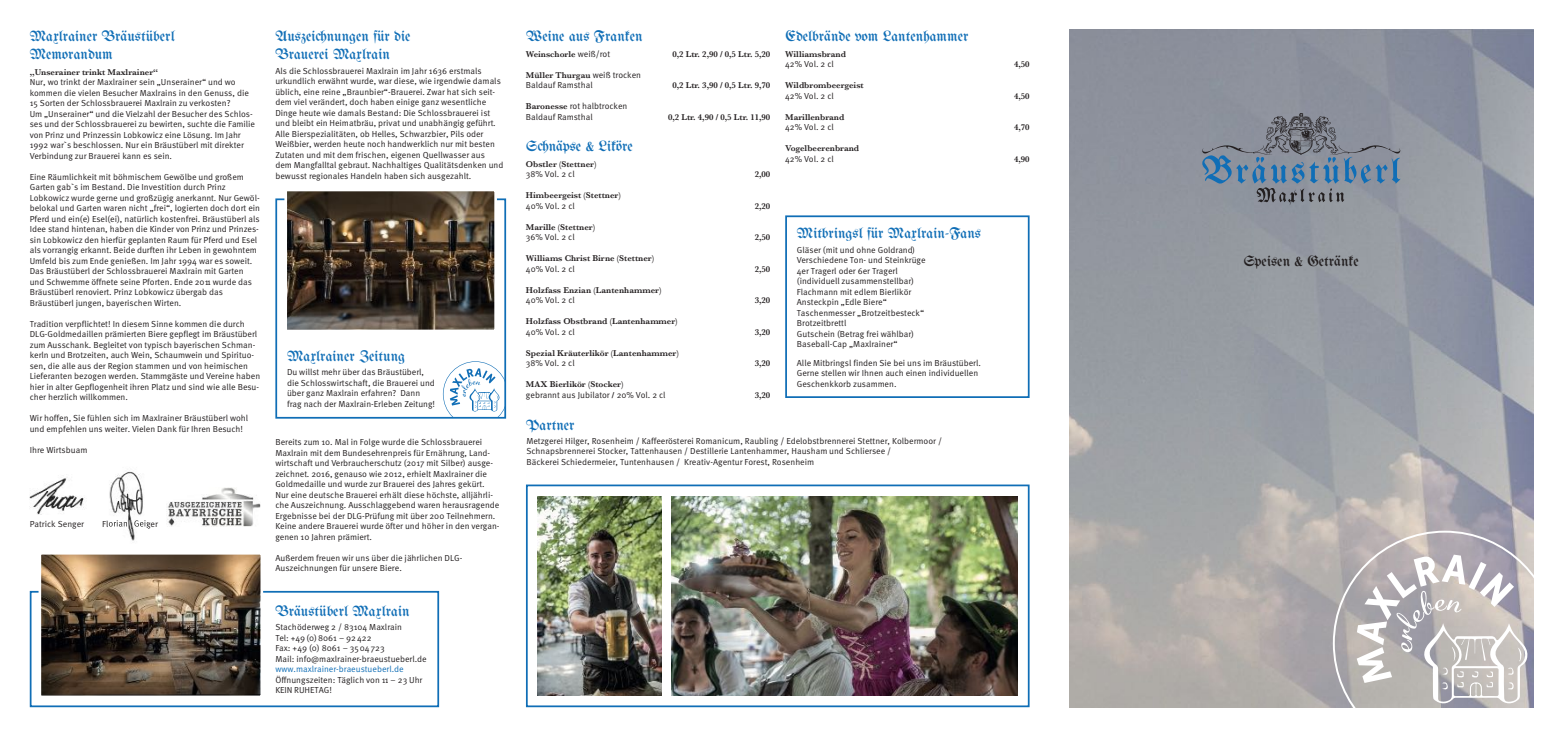
<style>
.page{position:relative;width:1563px;height:737px;background:#fff}
.page>*{position:absolute;margin:0;border:0;box-sizing:border-box;transform-origin:0 0}
.t1{font:14.88px/17.8px "Unifraktur Maguntia";color:#106eb6}
.t2{font:14.88px "Unifraktur Maguntia";color:#231f20}
.t3{font:8.75px/10.5px "FF Meta Pro";color:#231f20}
.t4{font:600 8.75px "Baskerville";color:#231f20}
.t5{font:8.75px "FF Meta Pro";color:#106eb6}
.s1{font-family:"FF Meta Pro";font-weight:400}
.s2{font-family:"Baskerville";font-weight:600}
</style>
<div class="page">
<img style="left:1069px;top:30px;width:464px;height:677px">
<div style="left:785px;top:215px;width:244px;height:183px;border:2px solid #106eb6"></div>
<div style="left:30px;top:591px;width:409px;height:116px;border:2px solid #106eb6"></div>
<div style="left:526px;top:484px;width:503px;height:223px;border:2px solid #106eb6"></div>
<svg style="left:1200px;top:113px;width:201px;height:92px;background:#7c8796"></svg>
<img style="left:37px;top:554px;width:227px;height:142px">
<img style="left:671px;top:496px;width:347px;height:199px">
<img style="left:537px;top:496px;width:125px;height:199px">
<img style="left:30px;top:477px;width:55px;height:38px">
<img style="left:109px;top:471px;width:34px;height:70px">
<img style="left:109px;top:520px;width:38px;height:8px">
<img style="left:167px;top:487px;width:93px;height:39px">
<svg style="left:443px;top:361px;width:64px;height:58px"></svg>
<div style="left:506px;top:377px;width:13px;height:54px;background:#fff"></div>
<div style="left:450px;top:417px;width:53px;height:20px;background:#fff"></div>
<div style="left:275px;top:198px;width:231px;height:220px;border:2px solid #106eb6"></div>
<svg style="left:1333px;top:530px;width:201px;height:178px;background:#b5b0b3"></svg>
<svg style="left:1356px;top:554px;width:172px;height:151px"></svg>
<img style="left:283px;top:191px;width:215px;height:139px">
<h1 class="t1" style="left:30px;top:27px;width:146px">Maxlrainer Bräustüberl<br>Memorandum</h1>
<p class="t4" style="left:30px;top:66px;width:130px">„Unserainer trinkt Maxlrainer“</p>
<p class="t3" style="left:30px;top:76px;width:227px">Nur, wo trinkt der Maxlrainer sein „Unserainer“ und wo kommen die vielen Besucher Maxlrains in den Genuss, die 15 Sorten der Schlossbrauerei Maxlrain zu verkosten?<br>Um „Unserainer“ und die Vielzahl der Besucher des Schlos&shy;ses und der Schlossbrauerei zu bewirten, suchte die Familie von Prinz und Prinzessin Lobkowicz eine Lösung. Im Jahr 1992 war`s beschlossen. Nur ein Bräustüberl mit direkter Verbindung zur Brauerei kann es sein.</p>
<p class="t3" style="left:30px;top:171px;width:232px">Eine Räumlichkeit mit böhmischem Gewölbe und großem Garten gab`s im Bestand. Die Investition durch Prinz Lobkowicz wurde gerne und großzügig anerkannt. Nur Gewöl&shy;belokal und Garten waren nicht „frei“, logierten doch dort ein Pferd und ein(e) Esel(ei), natürlich kostenfrei. Bräustüberl als Idee stand hintenan, haben die Kinder von Prinz und Prinzes&shy;sin Lobkowicz den hierfür geplanten Raum für Pferd und Esel als vorrangig erkannt. Beide durften ihr Leben in gewohntem Umfeld bis zum Ende genießen. Im Jahr 1994 war es soweit.<br>Das Bräustüberl der Schlossbrauerei Maxlrain mit Garten und Schwemme öffnete seine Pforten. Ende 2011 wurde das Bräustüberl renoviert. Prinz Lobkowicz übergab das Bräustüberl jungen, bayerischen Wirten.</p>
<p class="t3" style="left:30px;top:318px;width:232px">Tradition verpflichtet! In diesem Sinne kommen die durch DLG-Goldmedaillen prämierten Biere gepflegt im Bräustüberl zum Ausschank. Begleitet von typisch bayerischen Schman&shy;kerln und Brotzeiten, auch Wein, Schaumwein und Spirituo&shy;sen, die alle aus der Region stammen und von heimischen Lieferanten bezogen werden. Stammgäste und Vereine haben hier in alter Gepflogenheit ihren Platz und sind wie alle Besu&shy;cher herzlich willkommen.</p>
<p class="t3" style="left:30px;top:412px;width:220px">Wir hoffen, Sie fühlen sich im Maxlrainer Bräustüberl wohl und empfehlen uns weiter. Vielen Dank für Ihren Besuch!</p>
<p class="t3" style="left:30px;top:444px;width:59px">Ihre Wirtsbuam</p>
<p class="t3" style="left:30px;top:517px;width:56px">Patrick Senger</p>
<h1 class="t1" style="left:275px;top:27px;width:137px">Auszeichnungen für die<br>Brauerei Maxlrain</h1>
<h1 class="t1" style="left:526px;top:27px;width:118px">Weine aus Franken</h1>
<p class="t4" style="left:526px;top:48px;width:86px">Weinschorle <span class="s1">weiß/rot</span></p>
<p class="t4" style="left:526px;top:69px;width:117px">Müller Thurgau <span class="s1">weiß trocken</span></p>
<p class="t3" style="left:526px;top:79px;width:68px">Baldauf Ramsthal</p>
<p class="t3" style="left:526px;top:100px;width:103px"><span class="s2">Baronesse</span> rot halbtrocken<br>Baldauf Ramsthal</p>
<p class="t4" style="left:672px;top:48px;width:99px">0,2 Ltr. 2,90 / 0,5 Ltr. 5,20</p>
<p class="t4" style="left:672px;top:79px;width:99px">0,2 Ltr. 3,90 / 0,5 Ltr. 9,70</p>
<p class="t4" style="left:668px;top:111px;width:104px">0,2 Ltr. 4,90 / 0,5 Ltr. 11,90</p>
<p class="t3" style="left:275px;top:65px;width:229px">Als die Schlossbrauerei Maxlrain im Jahr 1636 erstmals urkundlich erwähnt wurde, war diese, wie irgendwie damals üblich, eine reine „Braunbier“-Brauerei. Zwar hat sich seit&shy;dem viel verändert, doch haben einige ganz wesentliche Dinge heute wie damals Bestand: Die Schlossbrauerei ist und bleibt ein Heimatbräu, privat und unabhängig geführt.<br>Alle Bierspezialitäten, ob Helles, Schwarzbier, Pils oder Weißbier, werden heute noch handwerklich nur mit besten Zutaten und mit dem frischen, eigenen Quellwasser aus dem Mangfalltal gebraut. Nachhaltiges Qualitätsdenken und bewusst regionales Handeln haben sich ausgezahlt.</p>
<h1 class="t1" style="left:526px;top:137px;width:108px">Schnäpse &amp; Liköre</h1>
<p class="t4" style="left:526px;top:158px;width:72px">Obstler (Stettner)</p>
<p class="t3" style="left:526px;top:168px;width:50px">38% Vol. 2 cl</p>
<p class="t4" style="left:526px;top:189px;width:96px">Himbeergeist (Stettner)</p>
<p class="t3" style="left:526px;top:200px;width:50px">40% Vol. 2 cl</p>
<p class="t4" style="left:526px;top:221px;width:71px">Marille (Stettner)</p>
<p class="t3" style="left:526px;top:231px;width:50px">36% Vol. 2 cl</p>
<p class="t4" style="left:526px;top:252px;width:130px">Williams Christ Birne (Stettner)</p>
<p class="t3" style="left:526px;top:263px;width:50px">40% Vol. 2 cl</p>
<p class="t4" style="left:526px;top:284px;width:137px">Holzfass Enzian (Lantenhammer)</p>
<p class="t3" style="left:526px;top:294px;width:50px">40% Vol. 2 cl</p>
<p class="t4" style="left:526px;top:315px;width:153px">Holzfass Obstbrand (Lantenhammer)</p>
<p class="t3" style="left:526px;top:326px;width:50px">40% Vol. 2 cl</p>
<p class="t4" style="left:526px;top:347px;width:154px">Spezial Kräuterlikör (Lantenhammer)</p>
<p class="t3" style="left:526px;top:357px;width:50px">38% Vol. 2 cl</p>
<p class="t4" style="left:526px;top:378px;width:99px">MAX Bierlikör (Stocker)</p>
<p class="t3" style="left:526px;top:389px;width:141px">gebrannt aus Jubilator <span class="s2">/</span> 20% Vol. 2 cl</p>
<p class="t4" style="left:755px;top:168px;width:17px">2,00</p>
<p class="t4" style="left:755px;top:200px;width:17px">2,20</p>
<p class="t4" style="left:755px;top:231px;width:17px">2,50</p>
<p class="t4" style="left:755px;top:263px;width:17px">2,50</p>
<p class="t4" style="left:755px;top:294px;width:17px">3,20</p>
<p class="t4" style="left:755px;top:326px;width:17px">3,20</p>
<p class="t4" style="left:755px;top:357px;width:17px">3,20</p>
<p class="t4" style="left:755px;top:389px;width:17px">3,20</p>
<h1 class="t1" style="left:287px;top:347px;width:120px">Maxlrainer Zeitung</h1>
<p class="t3" style="left:287px;top:366px;width:150px">Du willst mehr über das Bräustüberl, die Schlosswirtschaft, die Brauerei und über ganz Maxlrain erfahren? Dann frag nach der Maxlrain-Erleben Zeitung!</p>
<h1 class="t1" style="left:526px;top:415px;width:50px">Partner</h1>
<h1 class="t1" style="left:785px;top:27px;width:184px">Edelbrände vom Lantenhammer</h1>
<p class="t4" style="left:785px;top:48px;width:62px">Williamsbrand</p>
<p class="t3" style="left:785px;top:59px;width:50px">42% Vol. 2 cl</p>
<p class="t4" style="left:785px;top:79px;width:80px">Wildbrombeergeist</p>
<p class="t3" style="left:785px;top:90px;width:50px">42% Vol. 2 cl</p>
<p class="t4" style="left:785px;top:111px;width:61px">Marillenbrand</p>
<p class="t3" style="left:785px;top:122px;width:50px">42% Vol. 2 cl</p>
<p class="t4" style="left:785px;top:142px;width:76px">Vogelbeerenbrand</p>
<p class="t3" style="left:785px;top:153px;width:50px">42% Vol. 2 cl</p>
<h1 class="t1" style="left:797px;top:224px;width:186px">Mitbringsl für Maxlrain Fans</h1>
<p class="t3" style="left:797px;top:244px;width:130px">Gläser (mit und ohne Goldrand)<br>Verschiedene Ton- und Steinkrüge<br>4er Tragerl oder 6er Tragerl (individuell zusammenstellbar)<br>Flachmann mit edlem Bierlikör<br>Ansteckpin „Edle Biere“<br>Taschenmesser „Brotzeitbesteck“<br>Brotzeitbrettl<br>Gutschein (Betrag frei wählbar)<br>Baseball-Cap „Maxlrainer“</p>
<p class="t3" style="left:797px;top:357px;width:185px">Alle Mitbringsl finden Sie bei uns im Bräustüberl.<br>Gerne stellen wir Ihnen auch einen individuellen<br>Geschenkkorb zusammen.</p>
<p class="t3" style="left:275px;top:436px;width:226px">Bereits zum 10. Mal in Folge wurde die Schlossbrauerei Maxlrain mit dem Bundesehrenpreis für Ernährung, Land&shy;wirtschaft und Verbraucherschutz (2017 mit Silber) ausge&shy;zeichnet. 2016, genauso wie 2012, erhielt Maxlrainer die Goldmedaille und wurde zur Brauerei des Jahres gekürt.<br>Nur eine deutsche Brauerei erhält diese höchste, alljährli&shy;che Auszeichnung. Ausschlaggebend waren herausragende Ergebnisse bei der DLG-Prüfung mit über 200 Teilnehmern.<br>Keine andere Brauerei wurde öfter und höher in den vergan&shy;genen 10 Jahren prämiert.</p>
<p class="t3" style="left:275px;top:551px;width:188px">Außerdem freuen wir uns über die jährlichen DLG-<br>Auszeichnungen für unsere Biere.</p>
<h1 class="t1" style="left:275px;top:602px;width:136px">Bräustüberl Maxlrain</h1>
<p class="t3" style="left:275px;top:621px;width:153px">Stachöderweg 2 / 83104 Maxlrain<br>Tel: +49 (0) 8061 – 92 422<br>Fax: +49 (0) 8061 – 35 04 723<br>Mail: info@maxlrainer-braeustueberl.de</p>
<p class="t5" style="left:275px;top:662px;width:130px">www.maxlrainer-braeustueberl.de</p>
<p class="t3" style="left:275px;top:673px;width:149px">Öffnungszeiten: Täglich von 11 – 23 Uhr<br>KEIN RUHETAG!</p>
<p class="t3" style="left:526px;top:435px;width:417px">Metzgerei Hilger, Rosenheim / Kaffeerösterei Romanicum, Raubling / Edelobstbrennerei Stettner, Kolbermoor /<br>Schnapsbrennerei Stocker, Tattenhausen / Destillerie Lantenhammer, Hausham und Schliersee /<br>Bäckerei Schiedermeier, Tuntenhausen / Kreativ-Agentur Forest, Rosenheim</p>
<p class="t4" style="left:1014px;top:58px;width:17px">4,50</p>
<p class="t4" style="left:1014px;top:90px;width:17px">4,50</p>
<p class="t4" style="left:1014px;top:121px;width:17px">4,70</p>
<p class="t4" style="left:1014px;top:153px;width:17px">4,90</p>
<h1 class="t2" style="left:1243px;top:252px;width:117px">Speisen &amp; Getränke</h1>
</div>
